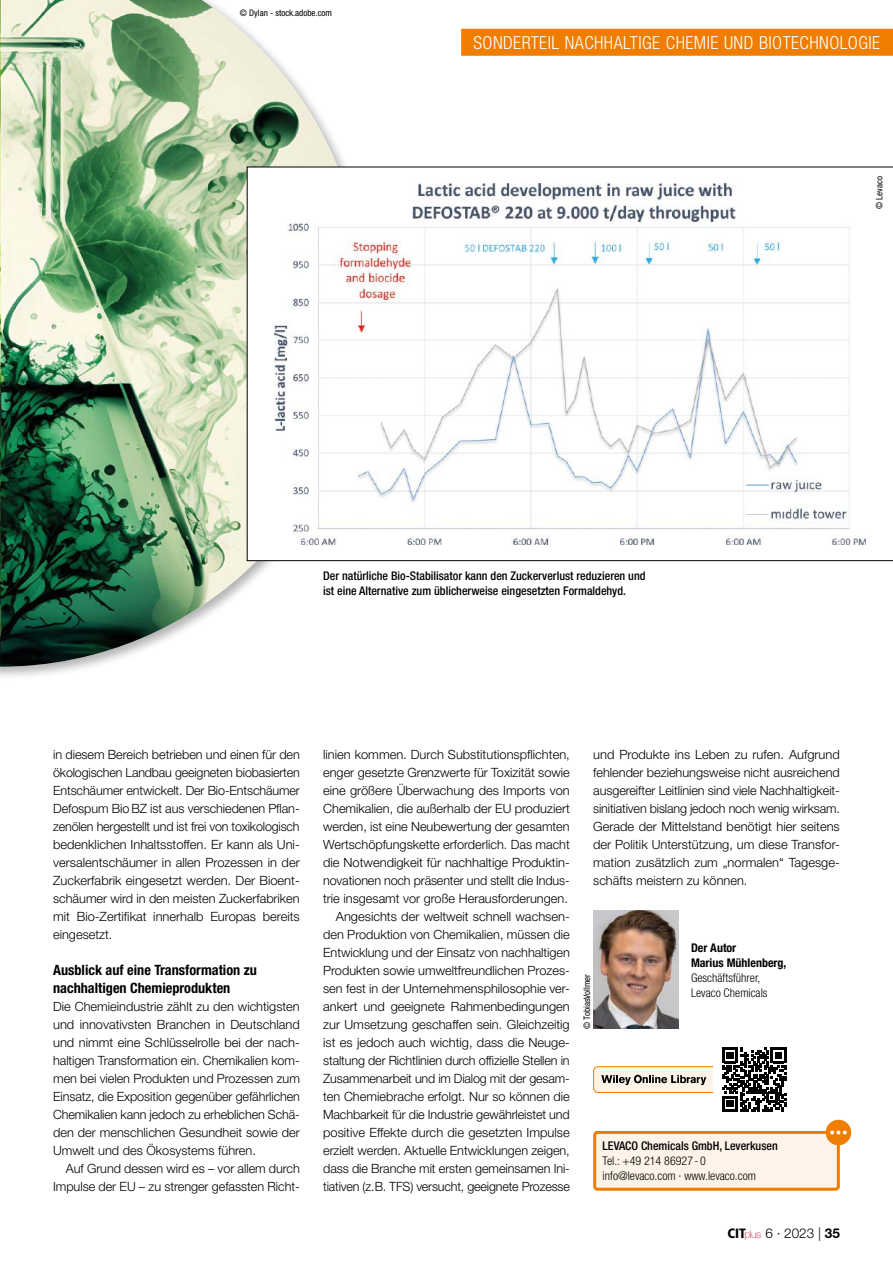
<style>
.page{position:relative;width:893px;height:1263px;background:#fff}
.page>*{position:absolute;margin:0;border:0;box-sizing:border-box;transform-origin:0 0}
.t1{font:300 condensed 18px "Helvetica Neue LT Std";letter-spacing:.025em;color:#fff}
.t2{font:700 condensed 14.25px/18px "Helvetica Neue LT Std";color:#000}
.t3{font:300 13.5px "Helvetica Neue LT Std";color:#000}
.t4{font:300 12.75px/18px "Helvetica Neue LT Std";color:#000;text-align:justify}
.t5{font:500 condensed 12px/15px "Helvetica Neue LT Std";color:#000}
.t6{font:300 condensed 12px/15px "Helvetica Neue LT Std";color:#000}
.t7{font:700 condensed 12px/15px "Helvetica Neue LT Std";color:#000}
.t8{font:condensed 9px "Helvetica Neue LT Std";color:#000}
.s1{font-family:"Frutiger LT Std";font-weight:900;font-stretch:condensed}
.s2{font-weight:100;font-size:10.65px;color:#ce1531}
.s3{font-weight:700}
</style>
<div class="page">
<div style="left:595px;top:1132px;width:243px;height:57px;background:#fef3e8;border-radius:3px"></div>
<div style="left:593px;top:1131px;width:247px;height:60px;border:3px solid #ef7d00;border-radius:3px"></div>
<div style="left:826px;top:1120px;width:25px;height:25px;background:#ef7d00;border-radius:50%"></div>
<svg style="left:830px;top:1130px;width:17px;height:4px"></svg>
<img style="left:593px;top:911px;width:85px;height:118px">
<div style="left:0;top:0;width:377px;height:680px;background:#000;opacity:.3"></div>
<img style="left:0;top:0;width:364px;height:667px">
<svg style="left:247px;top:167px;width:646px;height:394px"></svg>
<div style="left:461px;top:29px;width:432px;height:27px;background:#ef7d00"></div>
<svg style="left:593px;top:1066px;width:121px;height:27px;background:#deccb9"></svg>
<svg style="left:722px;top:1048px;width:64px;height:63px"></svg>
<p class="t8" style="left:240px;top:7px;width:94px">© Dylan - stock.adobe.com</p>
<h1 class="t1" style="left:473px;top:32px;width:408px">Sonderteil Nachhaltige Chemie und Biotechnologie</h1>
<p class="t8" style="left:874px;top:209px;width:34px;rotate:-90deg">© Levaco</p>
<p class="t5" style="left:323px;top:568px;width:324px">Der natürliche Bio-Stabilisator kann den Zuckerverlust reduzieren und ist eine Alternative zum üblicherweise eingesetzten Formaldehyd.</p>
<p class="t4" style="left:53px;top:746px;width:248px">in diesem Bereich betrieben und einen für den ökologischen Landbau geeigneten biobasierten Entschäumer entwickelt. Der Bio-Entschäumer Defospum Bio BZ ist aus verschiedenen Pflan&shy;zenölen hergestellt und ist frei von toxikologisch bedenklichen Inhaltsstoffen. Er kann als Uni&shy;versalentschäumer in allen Prozessen in der Zuckerfabrik eingesetzt werden. Der Bioent&shy;schäumer wird in den meisten Zuckerfabriken mit Bio-Zertifikat innerhalb Europas bereits eingesetzt.</p>
<p class="t2" style="left:53px;top:961px;width:205px">Ausblick auf eine Transformation zu nachhaltigen Chemieprodukten</p>
<p class="t4" style="left:53px;top:997px;width:248px">Die Chemieindustrie zählt zu den wichtigsten und innovativsten Branchen in Deutschland und nimmt eine Schlüsselrolle bei der nach&shy;haltigen Transformation ein. Chemikalien kom&shy;men bei vielen Produkten und Prozessen zum Einsatz, die Exposition gegenüber gefährlichen Chemikalien kann jedoch zu erheblichen Schä&shy;den der menschlichen Gesundheit sowie der Umwelt und des Ökosystems führen.</p>
<p class="t4" style="left:53px;top:1159px;width:248px;text-align:right">Auf Grund dessen wird es – vor allem durch<br>Impulse der EU – zu strenger gefassten Richt-</p>
<p class="t4" style="left:323px;top:746px;width:248px;text-align:right">linien kommen. Durch Substitutionspflichten, enger gesetzte Grenzwerte für Toxizität sowie eine größere Überwachung des Imports von Chemikalien, die außerhalb der EU produziert werden, ist eine Neubewertung der gesamten Wertschöpfungskette erforderlich. Das macht die Notwendigkeit für nachhaltige Produktin&shy;novationen noch präsenter und stellt die Indus&shy;trie insgesamt vor große Herausforderungen.<br>Angesichts der weltweit schnell wachsen&shy;den Produktion von Chemikalien, müssen die Entwicklung und der Einsatz von nachhaltigen Produkten sowie umweltfreundlichen Prozes&shy;sen fest in der Unternehmensphilosophie ver&shy;ankert und geeignete Rahmenbedingungen zur Umsetzung geschaffen sein. Gleichzeitig ist es jedoch auch wichtig, dass die Neuge&shy;staltung der Richtlinien durch offizielle Stellen in Zusammenarbeit und im Dialog mit der gesam&shy;ten Chemiebrache erfolgt. Nur so können die Machbarkeit für die Industrie gewährleistet und positive Effekte durch die gesetzten Impulse erzielt werden. Aktuelle Entwicklungen zeigen, dass die Branche mit ersten gemeinsamen Ini&shy;tiativen (z.B. TFS) versucht, geeignete Prozesse</p>
<p class="t4" style="left:593px;top:746px;width:248px">und Produkte ins Leben zu rufen. Aufgrund fehlender beziehungsweise nicht ausreichend ausgereifter Leitlinien sind viele Nachhaltigkeit&shy;sinitiativen bislang jedoch noch wenig wirksam.<br>Gerade der Mittelstand benötigt hier seitens der Politik Unterstützung, um diese Transfor&shy;mation zusätzlich zum „normalen“ Tagesge&shy;schäfts meistern zu können.</p>
<p class="t7" style="left:691px;top:940px;width:97px">Der Autor<br>Marius Mühlenberg,</p>
<p class="t6" style="left:691px;top:970px;width:78px">Geschäftsführer,<br>Levaco Chemicals</p>
<p class="t8" style="left:582px;top:1029px;width:57px;rotate:-90deg">© TobiasVollmer</p>
<p class="t5" style="left:603px;top:1138px;width:177px">LEVACO Chemicals GmbH, Leverkusen</p>
<p class="t6" style="left:603px;top:1153px;width:155px">Tel.: +49 214 86927 - 0 info@levaco.com · www.levaco.com</p>
<p class="t3" style="left:727px;top:1224px;width:114px"><span class="s1">CIT</span><span class="s2">plus</span> 6 · 2023 | <span class="s3">35</span></p>
</div>
